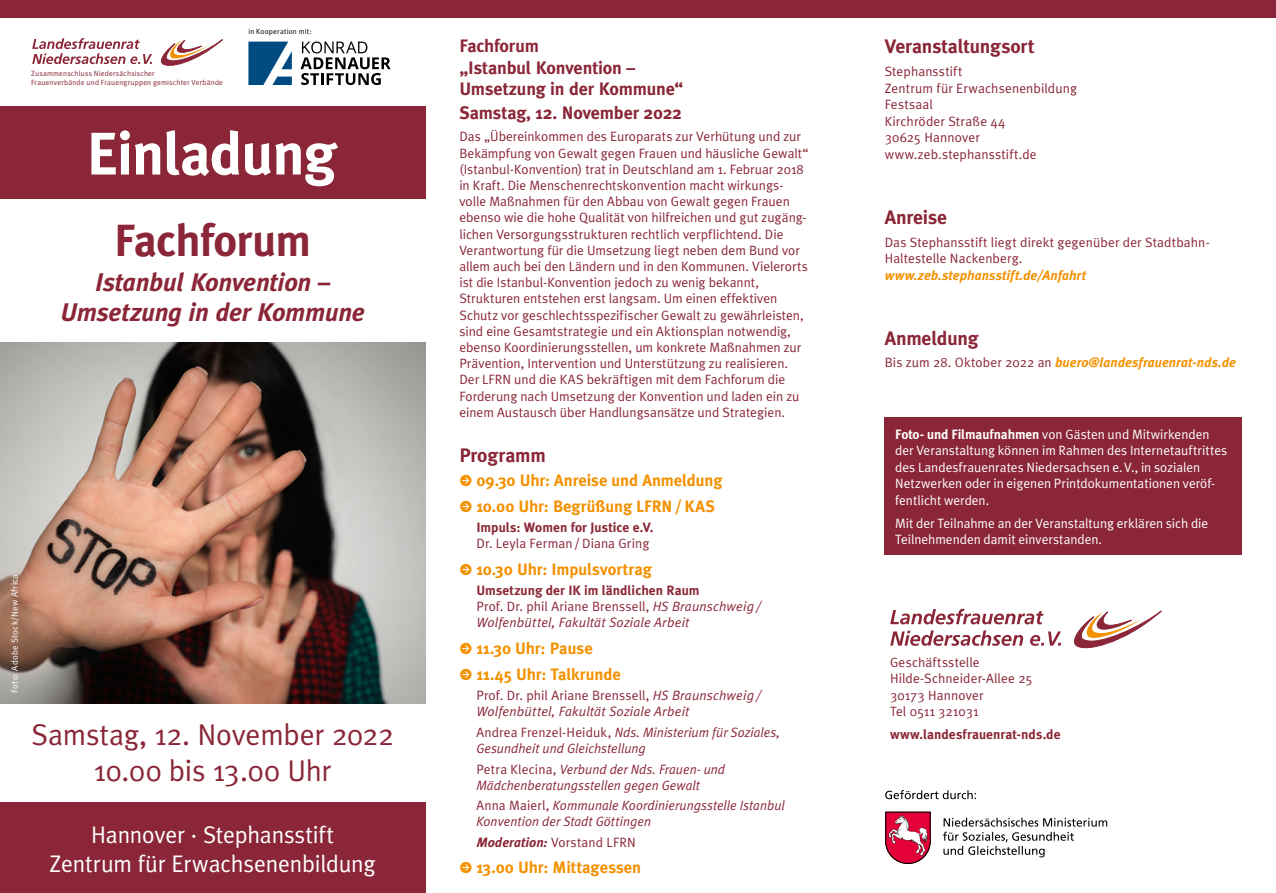
<style>
.page{position:relative;width:1276px;height:893px;background:#fff}
.page>*{position:absolute;margin:0;border:0;box-sizing:border-box;transform-origin:0 0}
.t1{font:700 60px "Meta Plus";letter-spacing:-.02em;color:#fff}
.t2{font:700 45px "Meta Plus";letter-spacing:-.015em;color:#8a2637}
.t3{font:30px/36px "Meta Plus Normal";letter-spacing:-.01em;color:#8a2637;text-align:center}
.t4{font:italic 700 25.5px/30.6px "Meta Plus";letter-spacing:-.01em;color:#8a2637;text-align:center}
.t5{font:24px/28.8px "Meta Plus Normal";letter-spacing:-.005em;color:#fff;text-align:center}
.t6{font:700 19.5px "Meta Plus";letter-spacing:-.01em;color:#8a2637}
.t7{font:700 18px/21.6px "Meta Plus";letter-spacing:-.01em;color:#8a2637}
.t8{font:700 16.5px/26.2px "Meta Plus";letter-spacing:-.005em;color:#f39100}
.t9{font:13.5px/16.2px "Meta Plus Normal";color:#8a2637}
.t10{font:italic 13.5px/16.2px "Meta Plus Normal";letter-spacing:.005em;color:#8a2637}
.t11{font:13.5px/16.5px "Meta Plus Normal";color:#fff}
.t12{font:700 13.5px "Meta Plus";color:#8a2637}
.t13{font:italic 700 13.5px "Meta Plus";color:#f39100}
.t14{font:9px "Meta Plus Normal";letter-spacing:.025em;color:#fff}
.t15{font:7.5px/9px "Meta Plus Normal";letter-spacing:.025em;color:#8a2637}
.t16{font:7.5px "Meta Plus Normal";letter-spacing:.025em;color:#000}
.s1{font-family:"DIN A rrows Regular";font-weight:400}
.s2{font-style:normal}
.s3{font-family:"Meta Plus";font-weight:700;font-style:italic}
.s4{font-family:"Meta Plus Normal";font-weight:400;font-style:normal;color:#8a2637}
.s5{font-family:"Meta Plus";font-weight:700}
</style>
<div class="page">
<div style="left:0;top:0;width:1276px;height:17px;background:#8a2637"></div>
<img style="left:0;top:342px;width:425px;height:361px">
<div style="left:0;top:107px;width:425px;height:92px;background:#8a2637"></div>
<div style="left:0;top:803px;width:425px;height:90px;background:#8a2637"></div>
<svg style="left:32px;top:38px;width:120px;height:27px"></svg>
<svg style="left:161px;top:39px;width:62px;height:27px"></svg>
<svg style="left:300px;top:42px;width:91px;height:43px"></svg>
<svg style="left:248px;top:42px;width:44px;height:43px"></svg>
<svg style="left:890px;top:630px;width:171px;height:16px"></svg>
<svg style="left:890px;top:608px;width:153px;height:16px"></svg>
<svg style="left:1073px;top:611px;width:89px;height:38px"></svg>
<svg style="left:943px;top:818px;width:164px;height:39px"></svg>
<svg style="left:885px;top:812px;width:45px;height:52px"></svg>
<svg style="left:885px;top:790px;width:91px;height:9px"></svg>
<div style="left:884px;top:417px;width:358px;height:138px;background:#8a2637"></div>
<p class="t15" style="left:31px;top:69px;width:193px">Zusammenschluss Niedersächsischer<br>Frauenverbände und Frauengruppen gemischter Verbände</p>
<p class="t16" style="left:248px;top:27px;width:65px">in Kooperation mit:</p>
<h1 class="t1" style="left:86px;top:119px;width:252px">Einladung</h1>
<h2 class="t2" style="left:114px;top:214px;width:198px">Fachforum</h2>
<h3 class="t4" style="left:60px;top:266px;width:306px">Istanbul Konvention –<br>Umsetzung in der Kommune</h3>
<p class="t14" style="left:9px;top:693px;width:120px;rotate:-90deg">Foto: Adobe Stock/New Africa</p>
<h3 class="t3" style="left:31px;top:717px;width:364px">Samstag, 12. November 2022<br>10.00 bis 13.00 Uhr</h3>
<h3 class="t5" style="left:50px;top:820px;width:327px">Hannover · Stephansstift<br>Zentrum für Erwachsenenbildung</h3>
<h3 class="t7" style="left:459px;top:35px;width:225px">Fachforum<br>„Istanbul Konvention –<br>Umsetzung in der Kommune“</h3>
<h3 class="t7" style="left:459px;top:102px;width:224px">Samstag, 12. November 2022</h3>
<p class="t9" style="left:459px;top:128px;width:351px">Das „Übereinkommen des Europarats zur Verhütung und zur Bekämpfung von Gewalt gegen Frauen und häusliche Gewalt“ (Istanbul-Konvention) trat in Deutschland am 1. Februar 2018 in Kraft. Die Menschenrechtskonvention macht wirkungs&shy;volle Maßnahmen für den Abbau von Gewalt gegen Frauen ebenso wie die hohe Qualität von hilfreichen und gut zugäng&shy;lichen Versorgungsstrukturen rechtlich verpflichtend. Die Verantwortung für die Umsetzung liegt neben dem Bund vor allem auch bei den Ländern und in den Kommunen. Vielerorts ist die Istanbul-Konvention jedoch zu wenig bekannt, Strukturen entstehen erst langsam. Um einen effektiven Schutz vor geschlechtsspezifischer Gewalt zu gewährleisten, sind eine Gesamtstrategie und ein Aktionsplan notwendig, ebenso Koordinierungsstellen, um konkrete Maßnahmen zur Prävention, Intervention und Unterstützung zu realisieren.<br>Der LFRN und die KAS bekräftigen mit dem Fachforum die Forderung nach Umsetzung der Konvention und laden ein zu einem Austausch über Handlungsansätze und Strategien.</p>
<h3 class="t6" style="left:459px;top:443px;width:88px">Programm</h3>
<p class="t8" style="left:459px;top:467px;width:265px"><span class="s1">R</span> 09.30 Uhr: Anreise und Anmeldung<br><span class="s1">R</span> 10.00 Uhr: Begrüßung LFRN/KAS</p>
<p class="t12" style="left:476px;top:520px;width:179px">Impuls: Women for Justice e.V.</p>
<p class="t9" style="left:476px;top:535px;width:175px">Dr. Leyla Ferman/Diana Gring</p>
<p class="t8" style="left:459px;top:556px;width:194px"><span class="s1">R</span> 10.30 Uhr: Impulsvortrag</p>
<p class="t12" style="left:476px;top:582px;width:225px">Umsetzung der IK im ländlichen Raum</p>
<p class="t10" style="left:476px;top:598px;width:284px"><span class="s2">Prof. Dr. phil Ariane Brenssell,</span> HS Braunschweig/<br>Wolfenbüttel, Fakultät Soziale Arbeit</p>
<p class="t8" style="left:459px;top:635px;width:163px"><span class="s1">R</span> 11.30 Uhr: Pause<br><span class="s1">R</span> 11.45 Uhr: Talkrunde</p>
<p class="t10" style="left:476px;top:687px;width:284px"><span class="s2">Prof. Dr. phil Ariane Brenssell,</span> HS Braunschweig/<br>Wolfenbüttel, Fakultät Soziale Arbeit</p>
<p class="t10" style="left:476px;top:724px;width:305px"><span class="s2">Andrea Frenzel-Heiduk,</span> Nds. Ministerium für Soziales,<br>Gesundheit und Gleichstellung</p>
<p class="t10" style="left:476px;top:761px;width:250px"><span class="s2">Petra Klecina,</span> Verbund der Nds. Frauen- und<br>Mädchenberatungsstellen gegen Gewalt</p>
<p class="t10" style="left:476px;top:797px;width:310px"><span class="s2">Anna Maierl,</span> Kommunale Koordinierungsstelle Istanbul<br>Konvention der Stadt Göttingen</p>
<p class="t9" style="left:476px;top:834px;width:161px"><span class="s3">Moderation:</span> Vorstand LFRN</p>
<p class="t8" style="left:459px;top:854px;width:183px"><span class="s1">R</span> 13.00 Uhr: Mittagessen</p>
<h3 class="t6" style="left:884px;top:35px;width:151px">Veranstaltungsort</h3>
<p class="t9" style="left:884px;top:63px;width:194px">Stephansstift<br>Zentrum für Erwachsenenbildung<br>Festsaal<br>Kirchröder Straße 44<br>30625 Hannover www.zeb.stephansstift.de</p>
<h3 class="t6" style="left:884px;top:206px;width:64px">Anreise</h3>
<p class="t9" style="left:884px;top:234px;width:326px">Das Stephansstift liegt direkt gegenüber der Stadtbahn-<br>Haltestelle Nackenberg.</p>
<p class="t13" style="left:884px;top:267px;width:203px">www.zeb.stephansstift.de/Anfahrt</p>
<h3 class="t6" style="left:884px;top:327px;width:96px">Anmeldung</h3>
<p class="t13" style="left:884px;top:355px;width:353px"><span class="s4">Bis zum 28. Oktober 2022 an</span> buero@landesfrauenrat-nds.de</p>
<p class="t11" style="left:895px;top:426px;width:333px"><span class="s5">Foto- und Filmaufnahmen</span> von Gästen und Mitwirkenden der Veranstaltung können im Rahmen des Internetauftrittes des Landesfrauenrates Niedersachsen e.V., in sozialen Netzwerken oder in eigenen Printdokumentationen veröf&shy;fentlicht werden.</p>
<p class="t11" style="left:895px;top:514px;width:315px">Mit der Teilnahme an der Veranstaltung erklären sich die<br>Teilnehmenden damit einverstanden.</p>
<p class="t9" style="left:890px;top:654px;width:144px">Geschäftsstelle<br>Hilde-Schneider-Allee 25<br>30173 Hannover<br>Tel 0511 321031</p>
<p class="t12" style="left:890px;top:727px;width:172px">www.landesfrauenrat-nds.de</p>
</div>
